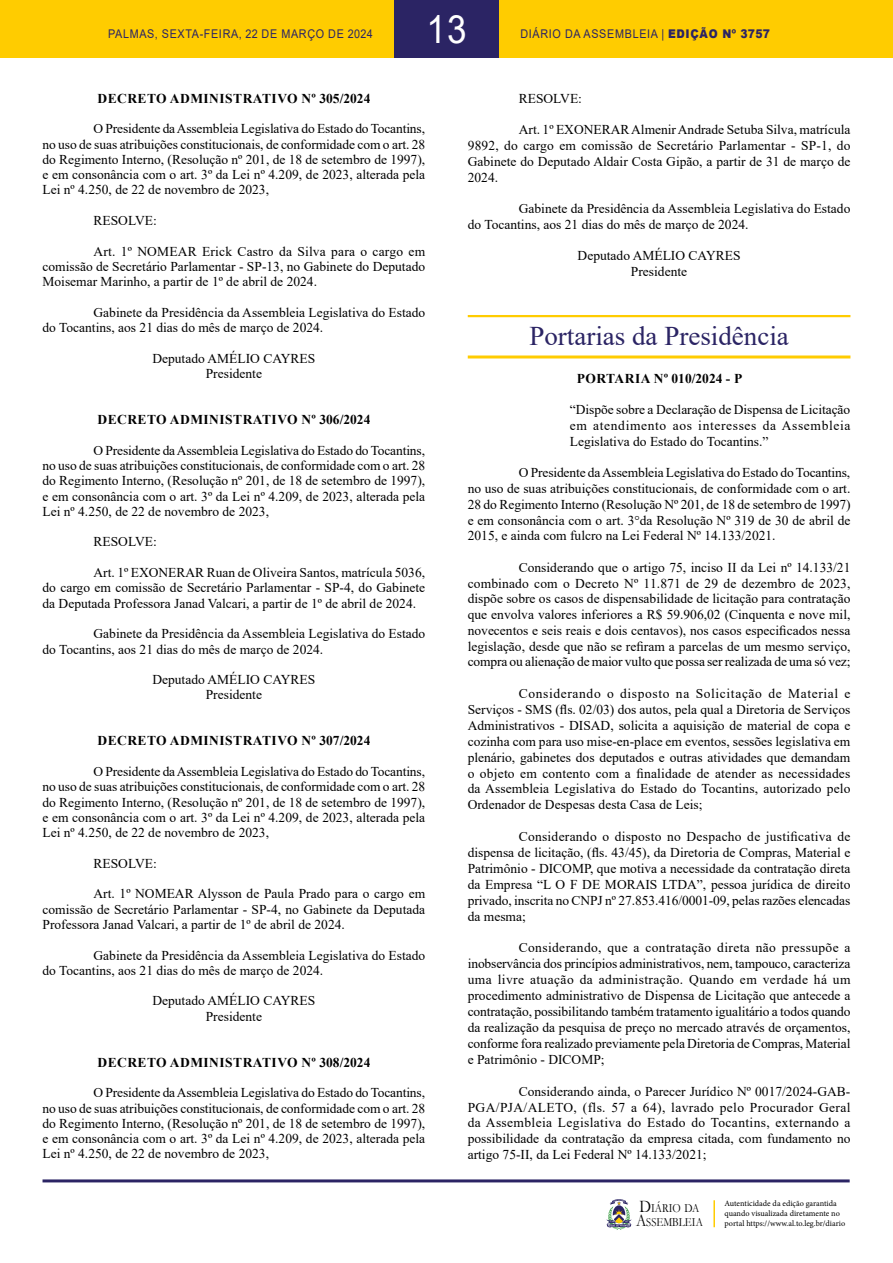
<style>
.page{position:relative;width:893px;height:1263px;background:#fff}
.page>*{position:absolute;margin:0;border:0;box-sizing:border-box;transform-origin:0 0}
.t1{font:39px "Arial";color:#fff;scale:.9 1}
.t2{font:27px "Times New Roman";color:#2b2464}
.t3{font:13.5px/15.3px "Times New Roman";color:#000;text-align:justify}
.t4{font:700 13.5px "Times New Roman";letter-spacing:.035em;color:#000}
.t5{font:700 13.5px "Times New Roman";color:#000}
.t6{font:12.45px/14px "Garamond";color:#000;scale:.85 1}
.t7{font:12px "Arial";letter-spacing:.065em;color:#2b2464;scale:.9 1}
.t8{font:8.25px/9.9px "Minion Pro";color:#000}
.s1{font-weight:900}
.s2{font-size:17.85px}
</style>
<div class="page">
<div style="left:0;top:0;width:893px;height:58px;background:#fc0"></div>
<hr style="left:43px;top:1179px;width:807px;height:3px;background:#2b2464">
<svg style="left:606px;top:1199px;width:26px;height:31px"></svg>
<div style="left:394px;top:0;width:105px;height:58px;background:#2b2464"></div>
<hr style="left:713px;top:1200px;width:2px;height:27px;background:#fc0">
<hr style="left:468px;top:315px;width:382px;height:2px;background:#fc0">
<hr style="left:468px;top:355px;width:382px;height:3px;background:#fc0">
<h1 class="t1" style="left:426px;top:2px;width:46px">13</h1>
<p class="t7" style="left:108px;top:25px;width:296px">PALMAS, SEXTA-FEIRA, 22 DE MARÇO DE 2024</p>
<p class="t7" style="left:520px;top:25px;width:279px">DIÁRIO DA ASSEMBLEIA | <span class="s1">EDIÇÃO Nº 3757</span></p>
<p class="t4" style="left:97px;top:88px;width:274px">DECRETO ADMINISTRATIVO Nº 305/2024</p>
<p class="t3" style="left:43px;top:121px;width:384px;text-indent:51px">O Presidente da Assembleia Legislativa do Estado do Tocantins, no uso de suas atribuições constitucionais, de conformidade com o art. 28 do Regimento Interno, (Resolução nº 201, de 18 de setembro de 1997), e em consonância com o art. 3º da Lei nº 4.209, de 2023, alterada pela Lei nº 4.250, de 22 de novembro de 2023,</p>
<p class="t3" style="left:94px;top:212px;width:65px">RESOLVE:</p>
<p class="t3" style="left:43px;top:243px;width:384px;text-indent:51px">Art. 1º NOMEAR Erick Castro da Silva para o cargo em comissão de Secretário Parlamentar - SP-13, no Gabinete do Deputado Moisemar Marinho, a partir de 1º de abril de 2024.</p>
<p class="t3" style="left:43px;top:304px;width:384px;text-indent:51px">Gabinete da Presidência da Assembleia Legislativa do Estado do Tocantins, aos 21 dias do mês de março de 2024.</p>
<p class="t3" style="left:152px;top:350px;width:165px;text-align:center">Deputado AMÉLIO CAYRES<br>Presidente</p>
<p class="t4" style="left:97px;top:410px;width:274px">DECRETO ADMINISTRATIVO Nº 306/2024</p>
<p class="t3" style="left:43px;top:442px;width:384px;text-indent:51px">O Presidente da Assembleia Legislativa do Estado do Tocantins, no uso de suas atribuições constitucionais, de conformidade com o art. 28 do Regimento Interno, (Resolução nº 201, de 18 de setembro de 1997), e em consonância com o art. 3º da Lei nº 4.209, de 2023, alterada pela Lei nº 4.250, de 22 de novembro de 2023,</p>
<p class="t3" style="left:94px;top:534px;width:65px">RESOLVE:</p>
<p class="t3" style="left:43px;top:564px;width:384px;text-indent:51px">Art. 1º EXONERAR Ruan de Oliveira Santos, matrícula 5036, do cargo em comissão de Secretário Parlamentar - SP-4, do Gabinete da Deputada Professora Janad Valcari, a partir de 1º de abril de 2024.</p>
<p class="t3" style="left:43px;top:626px;width:384px;text-indent:51px">Gabinete da Presidência da Assembleia Legislativa do Estado do Tocantins, aos 21 dias do mês de março de 2024.</p>
<p class="t3" style="left:152px;top:671px;width:165px;text-align:center">Deputado AMÉLIO CAYRES<br>Presidente</p>
<p class="t4" style="left:97px;top:731px;width:274px">DECRETO ADMINISTRATIVO Nº 307/2024</p>
<p class="t3" style="left:43px;top:763px;width:384px;text-indent:51px">O Presidente da Assembleia Legislativa do Estado do Tocantins, no uso de suas atribuições constitucionais, de conformidade com o art. 28 do Regimento Interno, (Resolução nº 201, de 18 de setembro de 1997), e em consonância com o art. 3º da Lei nº 4.209, de 2023, alterada pela Lei nº 4.250, de 22 de novembro de 2023,</p>
<p class="t3" style="left:94px;top:855px;width:65px">RESOLVE:</p>
<p class="t3" style="left:43px;top:886px;width:384px;text-indent:51px">Art. 1º NOMEAR Alysson de Paula Prado para o cargo em comissão de Secretário Parlamentar - SP-4, no Gabinete da Deputada Professora Janad Valcari, a partir de 1º de abril de 2024.</p>
<p class="t3" style="left:43px;top:947px;width:384px;text-indent:51px">Gabinete da Presidência da Assembleia Legislativa do Estado do Tocantins, aos 21 dias do mês de março de 2024.</p>
<p class="t3" style="left:152px;top:993px;width:165px;text-align:center">Deputado AMÉLIO CAYRES<br>Presidente</p>
<p class="t4" style="left:97px;top:1052px;width:274px">DECRETO ADMINISTRATIVO Nº 308/2024</p>
<p class="t3" style="left:43px;top:1085px;width:384px;text-indent:51px">O Presidente da Assembleia Legislativa do Estado do Tocantins, no uso de suas atribuições constitucionais, de conformidade com o art. 28 do Regimento Interno, (Resolução nº 201, de 18 de setembro de 1997), e em consonância com o art. 3º da Lei nº 4.209, de 2023, alterada pela Lei nº 4.250, de 22 de novembro de 2023,</p>
<p class="t3" style="left:519px;top:90px;width:65px">RESOLVE:</p>
<p class="t3" style="left:468px;top:122px;width:384px;line-height:15.8px;text-indent:51px">Art. 1º EXONERAR Almenir Andrade Setuba Silva, matrícula 9892, do cargo em comissão de Secretário Parlamentar - SP-1, do Gabinete do Deputado Aldair Costa Gipão, a partir de 31 de março de 2024.</p>
<p class="t3" style="left:468px;top:200px;width:384px;line-height:15.8px;text-indent:51px">Gabinete da Presidência da Assembleia Legislativa do Estado do Tocantins, aos 21 dias do mês de março de 2024.</p>
<p class="t3" style="left:578px;top:248px;width:165px;line-height:15.8px;text-align:center">Deputado AMÉLIO CAYRES<br>Presidente</p>
<h2 class="t2" style="left:529px;top:317px;width:261px">Portarias da Presidência</h2>
<p class="t5" style="left:577px;top:368px;width:167px">PORTARIA Nº 010/2024 - P</p>
<p class="t3" style="left:570px;top:401px;width:282px;line-height:15.8px">“Dispõe sobre a Declaração de Dispensa de Licitação em atendimento aos interesses da Assembleia Legislativa do Estado do Tocantins.”</p>
<p class="t3" style="left:468px;top:464px;width:384px;line-height:15.8px;text-indent:51px">O Presidente da Assembleia Legislativa do Estado do Tocantins, no uso de suas atribuições constitucionais, de conformidade com o art.<br>28 do Regimento Interno (Resolução Nº 201, de 18 de setembro de 1997) e em consonância com o art. 3°da Resolução Nº 319 de 30 de abril de 2015, e ainda com fulcro na Lei Federal Nº 14.133/2021.</p>
<p class="t3" style="left:468px;top:559px;width:384px;line-height:15.8px;text-indent:51px">Considerando que o artigo 75, inciso II da Lei nº 14.133/21 combinado com o Decreto Nº 11.871 de 29 de dezembro de 2023, dispõe sobre os casos de dispensabilidade de licitação para contratação que envolva valores inferiores a R$ 59.906,02 (Cinquenta e nove mil, novecentos e seis reais e dois centavos), nos casos especificados nessa legislação, desde que não se refiram a parcelas de um mesmo serviço, compra ou alienação de maior vulto que possa ser realizada de uma só vez;</p>
<p class="t3" style="left:468px;top:685px;width:384px;line-height:15.9px;text-indent:51px">Considerando o disposto na Solicitação de Material e Serviços - SMS (fls. 02/03) dos autos, pela qual a Diretoria de Serviços Administrativos - DISAD, solicita a aquisição de material de copa e cozinha com para uso mise-en-place em eventos, sessões legislativa em plenário, gabinetes dos deputados e outras atividades que demandam o objeto em contento com a finalidade de atender as necessidades da Assembleia Legislativa do Estado do Tocantins, autorizado pelo Ordenador de Despesas desta Casa de Leis;</p>
<p class="t3" style="left:468px;top:828px;width:384px;line-height:15.9px;text-indent:51px">Considerando o disposto no Despacho de justificativa de dispensa de licitação, (fls. 43/45), da Diretoria de Compras, Material e Patrimônio - DICOMP, que motiva a necessidade da contratação direta da Empresa “L O F DE MORAIS LTDA”, pessoa jurídica de direito privado, inscrita no CNPJ nº 27.853.416/0001-09, pelas razões elencadas da mesma;</p>
<p class="t3" style="left:468px;top:939px;width:384px;line-height:15.9px;text-indent:51px">Considerando, que a contratação direta não pressupõe a inobservância dos princípios administrativos, nem, tampouco, caracteriza uma livre atuação da administração. Quando em verdade há um procedimento administrativo de Dispensa de Licitação que antecede a contratação, possibilitando também tratamento igualitário a todos quando da realização da pesquisa de preço no mercado através de orçamentos, conforme fora realizado previamente pela Diretoria de Compras, Material e Patrimônio - DICOMP;</p>
<p class="t3" style="left:468px;top:1083px;width:384px;line-height:15.9px;text-indent:51px">Considerando ainda, o Parecer Jurídico Nº 0017/2024-GAB-PGA/PJA/ALETO, (fls. 57 a 64), lavrado pelo Procurador Geral da Assembleia Legislativa do Estado do Tocantins, externando a possibilidade da contratação da empresa citada, com fundamento no artigo 75-II, da Lei Federal Nº 14.133/2021;</p>
<p class="t6" style="left:636px;top:1201px;width:80px"><span class="s2">D</span>IÁRIO DA<br><span class="s2">A</span>SSEMBLEIA</p>
<p class="t8" style="left:724px;top:1199px;width:122px">Autenticidade da edição garantida quando visualizada diretamente no portal https://www.al.to.leg.br/diario</p>
</div>
